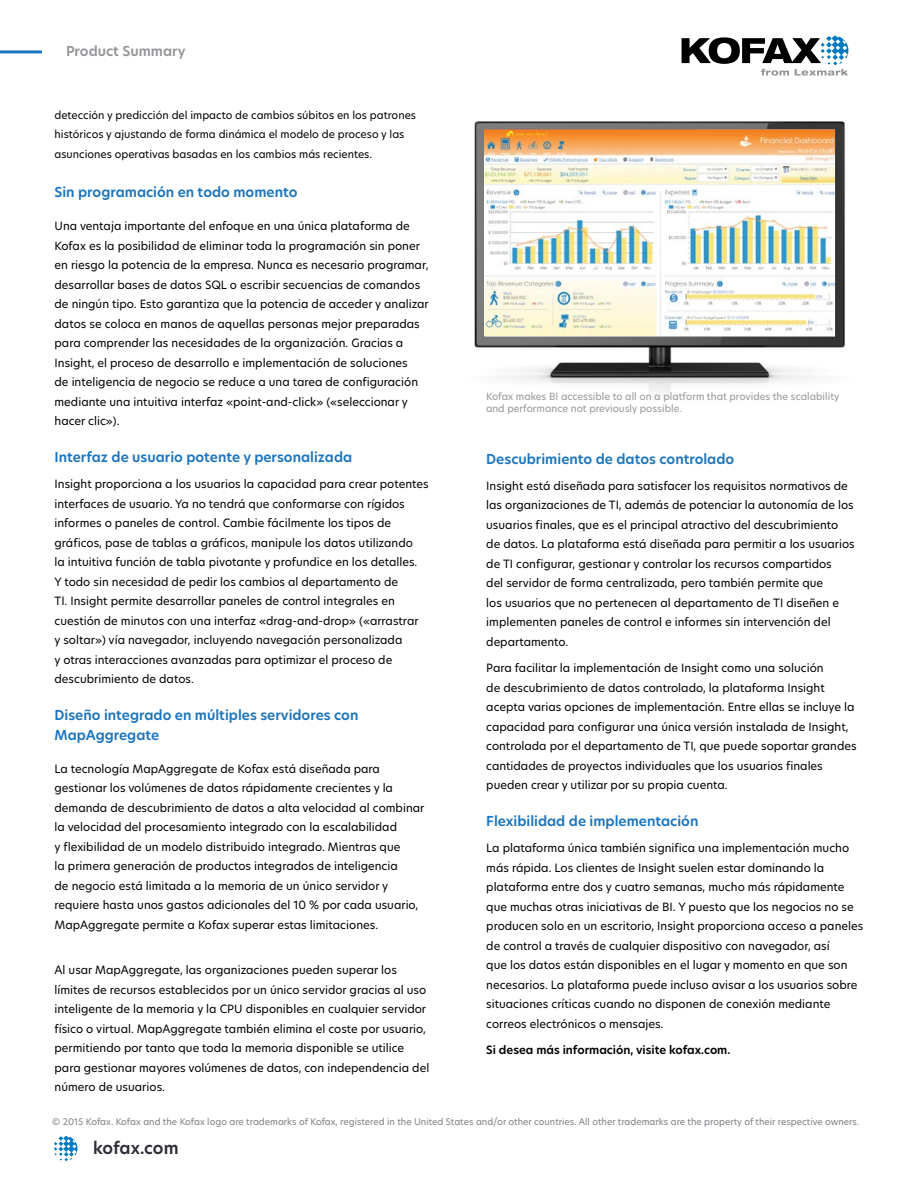
<style>
.page{position:relative;width:918px;height:1188px;background:#fff}
.page>*{position:absolute;margin:0;border:0;box-sizing:border-box;transform-origin:0 0}
.t1{font:600 16.5px "TP Hero";letter-spacing:-.01em;color:#302f39}
.t2{font:600 13.5px/19.5px "TP Hero";color:#1c75bc}
.t3{font:600 13.5px "TP Hero";color:#939598}
.t4{font:11.25px/19.5px "TP Hero";color:#000}
.t5{font:600 11.25px "TP Hero";color:#000}
.t6{font:10.5px/19.5px "TP Hero";color:#000}
.t7{font:9.75px/11.7px "TP Hero";color:#939598}
.t8{font:9px "TP Hero";color:#7e7e85}
</style>
<div class="page">
<hr style="left:0;top:50px;width:42px;height:3px;background:#1c75bc">
<svg style="left:682px;top:36px;width:166px;height:40px"></svg>
<svg style="left:54px;top:1136px;width:23px;height:25px"></svg>
<img style="left:474px;top:121px;width:371px;height:272px">
<img style="left:485px;top:130px;width:350px;height:206px">
<p class="t3" style="left:66px;top:42px;width:121px">Product Summary</p>
<p class="t6" style="left:55px;top:105px;width:363px">detección y predicción del impacto de cambios súbitos en los patrones históricos y ajustando de forma dinámica el modelo de proceso y las asunciones operativas basadas en los cambios más recientes.</p>
<p class="t2" style="left:55px;top:183px;width:244px">Sin programación en todo momento</p>
<p class="t4" style="left:55px;top:216px;width:376px">Una ventaja importante del enfoque en una única plataforma de Kofax es la posibilidad de eliminar toda la programación sin poner en riesgo la potencia de la empresa. Nunca es necesario programar, desarrollar bases de datos SQL o escribir secuencias de comandos de ningún tipo. Esto garantiza que la potencia de acceder y analizar datos se coloca en manos de aquellas personas mejor preparadas para comprender las necesidades de la organización. Gracias a Insight, el proceso de desarrollo e implementación de soluciones<br>de inteligencia de negocio se reduce a una tarea de configuración mediante una intuitiva interfaz «point-and-click» («seleccionar y hacer clic»).</p>
<p class="t2" style="left:55px;top:447px;width:299px">Interfaz de usuario potente y personalizada</p>
<p class="t4" style="left:55px;top:474px;width:376px">Insight proporciona a los usuarios la capacidad para crear potentes interfaces de usuario. Ya no tendrá que conformarse con rígidos informes o paneles de control. Cambie fácilmente los tipos de gráficos, pase de tablas a gráficos, manipule los datos utilizando<br>la intuitiva función de tabla pivotante y profundice en los detalles.<br>Y todo sin necesidad de pedir los cambios al departamento de<br>TI. Insight permite desarrollar paneles de control integrales en cuestión de minutos con una interfaz «drag-and-drop» («arrastrar<br>y soltar») vía navegador, incluyendo navegación personalizada<br>y otras interacciones avanzadas para optimizar el proceso de descubrimiento de datos.</p>
<p class="t2" style="left:55px;top:705px;width:305px">Diseño integrado en múltiples servidores con<br>MapAggregate</p>
<p class="t4" style="left:55px;top:759px;width:371px">La tecnología MapAggregate de Kofax está diseñada para gestionar los volúmenes de datos rápidamente crecientes y la demanda de descubrimiento de datos a alta velocidad al combinar la velocidad del procesamiento integrado con la escalabilidad<br>y flexibilidad de un modelo distribuido integrado. Mientras que<br>la primera generación de productos integrados de inteligencia<br>de negocio está limitada a la memoria de un único servidor y requiere hasta unos gastos adicionales del 10 % por cada usuario, MapAggregate permite a Kofax superar estas limitaciones.</p>
<p class="t4" style="left:55px;top:960px;width:376px">Al usar MapAggregate, las organizaciones pueden superar los límites de recursos establecidos por un único servidor gracias al uso inteligente de la memoria y la CPU disponibles en cualquier servidor físico o virtual. MapAggregate también elimina el coste por usuario, permitiendo por tanto que toda la memoria disponible se utilice para gestionar mayores volúmenes de datos, con independencia del número de usuarios.</p>
<p class="t7" style="left:486px;top:391px;width:355px">Kofax makes BI accessible to all on a platform that provides the scalability and performance not previously possible.</p>
<p class="t2" style="left:486px;top:449px;width:250px">Descubrimiento de datos controlado</p>
<p class="t4" style="left:486px;top:476px;width:370px">Insight está diseñada para satisfacer los requisitos normativos de las organizaciones de TI, además de potenciar la autonomía de los usuarios finales, que es el principal atractivo del descubrimiento de datos. La plataforma está diseñada para permitir a los usuarios de TI configurar, gestionar y controlar los recursos compartidos<br>del servidor de forma centralizada, pero también permite que<br>los usuarios que no pertenecen al departamento de TI diseñen e implementen paneles de control e informes sin intervención del departamento.</p>
<p class="t4" style="left:486px;top:658px;width:372px">Para facilitar la implementación de Insight como una solución<br>de descubrimiento de datos controlado, la plataforma Insight acepta varias opciones de implementación. Entre ellas se incluye la capacidad para configurar una única versión instalada de Insight, controlada por el departamento de TI, que puede soportar grandes cantidades de proyectos individuales que los usuarios finales pueden crear y utilizar por su propia cuenta.</p>
<p class="t2" style="left:486px;top:811px;width:214px">Flexibilidad de implementación</p>
<p class="t4" style="left:486px;top:838px;width:379px">La plataforma única también significa una implementación mucho más rápida. Los clientes de Insight suelen estar dominando la plataforma entre dos y cuatro semanas, mucho más rápidamente que muchas otras iniciativas de BI. Y puesto que los negocios no se producen solo en un escritorio, Insight proporciona acceso a paneles de control a través de cualquier dispositivo con navegador, así<br>que los datos están disponibles en el lugar y momento en que son necesarios. La plataforma puede incluso avisar a los usuarios sobre situaciones críticas cuando no disponen de conexión mediante correos electrónicos o mensajes.</p>
<p class="t5" style="left:486px;top:1042px;width:246px">Si desea más información, visite kofax.com.</p>
<p class="t8" style="left:52px;top:1116px;width:809px">© 2015 Kofax. Kofax and the Kofax logo are trademarks of Kofax, registered in the United States and/or other countries. All other trademarks are the property of their respective owners.</p>
<h1 class="t1" style="left:93px;top:1137px;width:87px">kofax.com</h1>
</div>
